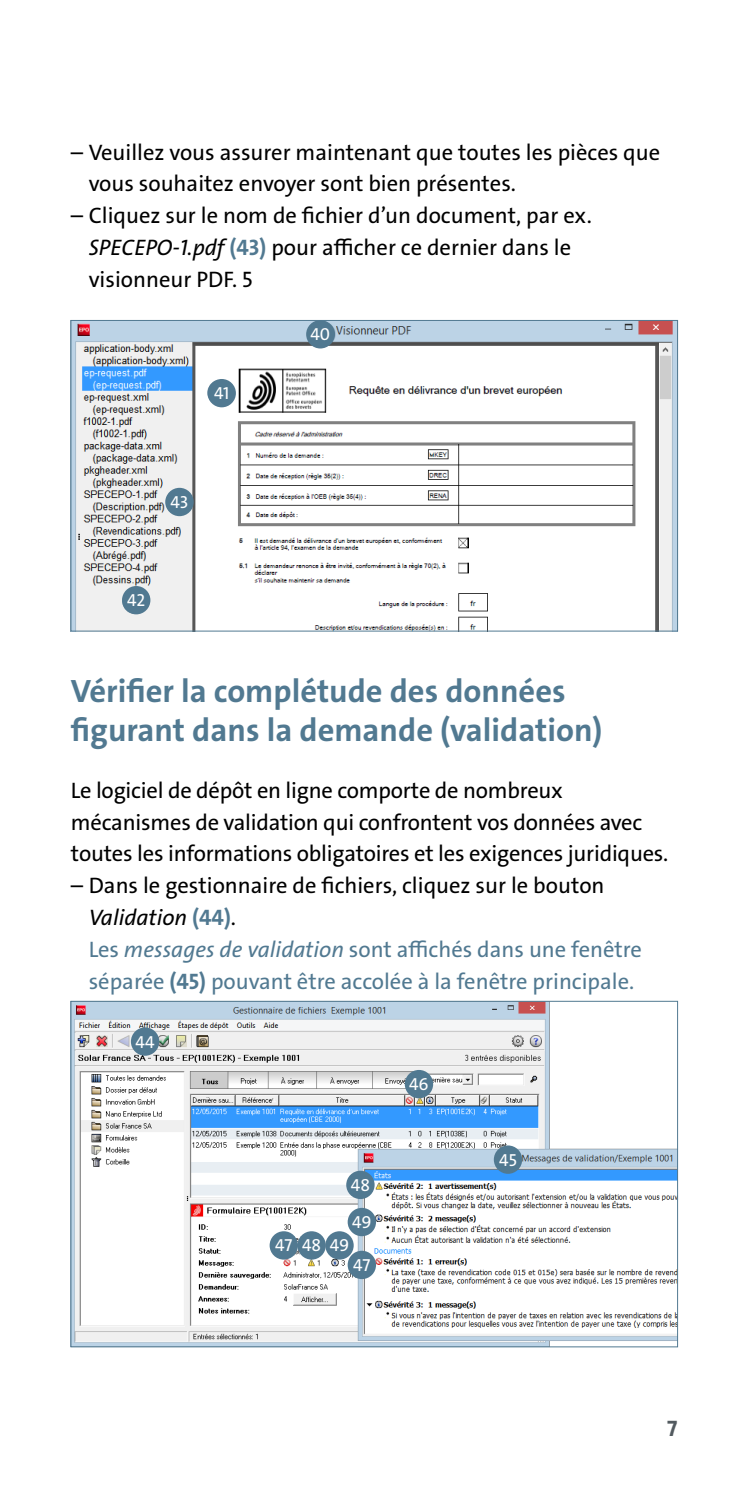
<style>
.page{position:relative;width:745px;height:1489px;background:#fff}
.page>*{position:absolute;margin:0;border:0;box-sizing:border-box;transform-origin:0 0}
.t1{font:32.5px/39px "The Sans LP7 Bld";color:#517991}
.t2{font:22.5px/32px "The Sans LP5 Plain";color:#000}
.t3{font:22.5px/32px "The Sans LP5 Plain";color:#517991}
.t4{font:22.5px "The Sans LP5 Plain IT";color:#000}
.t5{font:22.5px "The Sans LP7 Bld";color:#525a5f}
.t6{font:17.5px "The Sans LP5 Plain";letter-spacing:-.005em;color:#fff}
.s1{font-family:"The Sans LP5 Plain IT"}
.s2{font-family:"The Sans LP7 Bld";color:#517991}
.s3{font-family:"The Sans LP5 Plain"}
.s4{font-family:"The Sans LP7 Bld"}
</style>
<div class="page">
<img style="left:73px;top:322px;width:602px;height:307px">
<img style="left:73px;top:1002px;width:602px;height:342px">
<div style="left:306px;top:320px;width:28px;height:28px;background:#517991;border-radius:50%"></div>
<div style="left:207px;top:379px;width:29px;height:28px;background:#517991;border-radius:50%"></div>
<div style="left:122px;top:586px;width:28px;height:28px;background:#517991;border-radius:50%"></div>
<div style="left:165px;top:488px;width:28px;height:28px;background:#517991;border-radius:50%"></div>
<div style="left:131px;top:1027px;width:28px;height:28px;background:#517991;border-radius:50%"></div>
<div style="left:493px;top:1145px;width:29px;height:28px;background:#517991;border-radius:50%"></div>
<div style="left:404px;top:1069px;width:29px;height:29px;background:#517991;border-radius:50%"></div>
<div style="left:269px;top:1231px;width:29px;height:28px;background:#517991;border-radius:50%"></div>
<div style="left:347px;top:1250px;width:29px;height:28px;background:#517991;border-radius:50%"></div>
<div style="left:297px;top:1231px;width:28px;height:28px;background:#517991;border-radius:50%"></div>
<div style="left:346px;top:1170px;width:28px;height:28px;background:#517991;border-radius:50%"></div>
<div style="left:325px;top:1231px;width:28px;height:28px;background:#517991;border-radius:50%"></div>
<div style="left:347px;top:1207px;width:29px;height:29px;background:#517991;border-radius:50%"></div>
<p class="t2" style="left:89px;top:136px;width:572px;text-indent:-18px">– Veuillez vous assurer maintenant que toutes les pièces que vous souhaitez envoyer sont bien présentes.</p>
<p class="t2" style="left:89px;top:200px;width:504px;text-indent:-18px">– Cliquez sur le nom de fichier d’un document, par ex.<br><span class="s1">SPECEPO-1.pdf</span> <span class="s2">(43)</span> pour afficher ce dernier dans le visionneur PDF. 5</p>
<p class="t6" style="left:214px;top:382px;width:17px">41</p>
<p class="t6" style="left:170px;top:491px;width:20px">43</p>
<p class="t6" style="left:127px;top:589px;width:20px">42</p>
<p class="t6" style="left:310px;top:323px;width:21px">40</p>
<h1 class="t1" style="left:71px;top:671px;width:532px">Vérifier la complétude des données figurant dans la demande (validation)</h1>
<p class="t2" style="left:71px;top:774px;width:598px">Le logiciel de dépôt en ligne comporte de nombreux mécanismes de validation qui confrontent vos données avec toutes les informations obligatoires et les exigences juridiques.</p>
<p class="t2" style="left:71px;top:869px;width:534px">– Dans le gestionnaire de fichiers, cliquez sur le bouton</p>
<p class="t4" style="left:89px;top:903px;width:149px">Validation <span class="s2">(44)</span><span class="s3">.</span></p>
<p class="t3" style="left:89px;top:933px;width:554px">Les <span class="s1">messages de validation</span> sont affichés dans une fenêtre séparée <span class="s4">(45)</span> pouvant être accolée à la fenêtre principale.</p>
<p class="t6" style="left:135px;top:1030px;width:21px">44</p>
<p class="t6" style="left:275px;top:1234px;width:19px">47</p>
<p class="t6" style="left:350px;top:1173px;width:21px">48</p>
<p class="t6" style="left:302px;top:1234px;width:21px">48</p>
<p class="t6" style="left:352px;top:1210px;width:21px">49</p>
<p class="t6" style="left:329px;top:1234px;width:21px">49</p>
<p class="t6" style="left:353px;top:1253px;width:19px">47</p>
<p class="t6" style="left:409px;top:1072px;width:21px">46</p>
<p class="t6" style="left:499px;top:1148px;width:19px">45</p>
<p class="t5" style="left:666px;top:1413px;width:12px">7</p>
</div>
